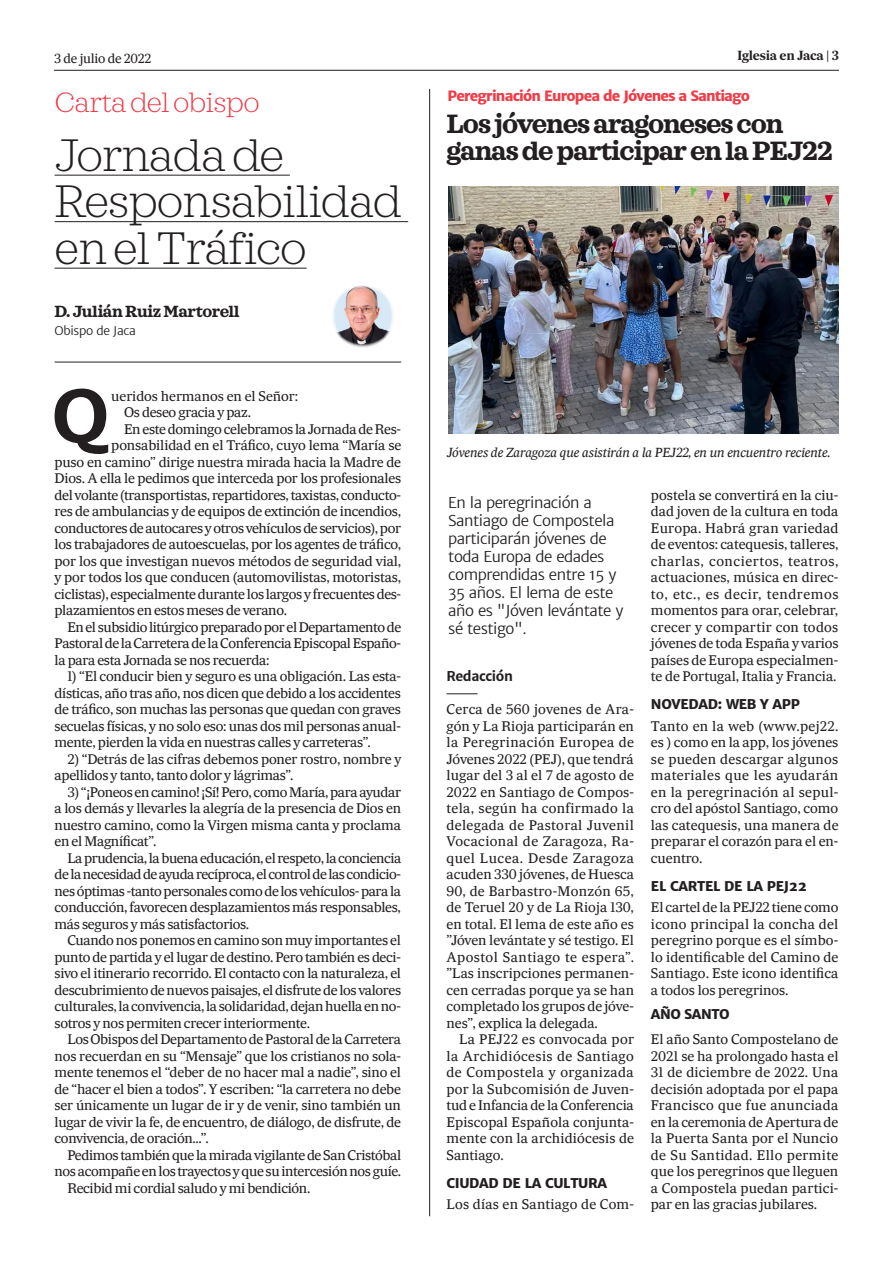
<style>
.page{position:relative;width:893px;height:1263px;background:#fff}
.page>*{position:absolute;margin:0;border:0;box-sizing:border-box;transform-origin:0 0}
.parrafo_con_letra_ca{font:700 71.85px "Merriweather Sans";color:#231f20;scale:1.05 1}
.t1{font:200 46.5px/46.5px "Sagona";letter-spacing:-.025em;color:#231f20}
.t2{font:200 28.5px "Sagona";letter-spacing:-.025em;color:#ee3d49}
.t3{font:700 27px/27px "Sagona";letter-spacing:-.04em;color:#231f20}
.t4{font:700 16.5px "Sagona";letter-spacing:-.025em;color:#231f20}
.Entradilla{font:300 15px/18px "Merriweather Sans";letter-spacing:-.03em;color:#231f20}
.t5{font:800 14.25px "Merriweather Sans";letter-spacing:-.06em;color:#ee3d49}
.Párrafo{font:13.5px/16.5px "Sueca Tx";letter-spacing:-.025em;color:#231f20;text-align:justify}
.parrafo_comun{font:13.5px/16.5px "Sueca Tx";letter-spacing:-.005em;color:#231f20;text-align:justify}
.ladillos{font:800 13.5px "Merriweather Sans";letter-spacing:-.025em;color:#231f20}
.parrafo_con_letra_ca-2{font:13.5px "Sueca Tx";letter-spacing:-.005em;color:#231f20}
.parrafo_comun-2{font:13.5px "Sueca Tx";letter-spacing:.015em;color:#231f20}
.t6{font:700 13.5px "Merriweather Sans";letter-spacing:-.03em;color:#231f20}
.parrafo_comun-3{font:800 13.5px "Merriweather Sans";letter-spacing:-.03em;color:#231f20}
.pie_de_foto{font:italic 12.75px "Sueca Tx";letter-spacing:-.02em;color:#231f20}
.t7{font:700 12.75px "Sueca Tx";letter-spacing:-.02em;color:#231f20}
.t8{font:12.75px "Sueca Tx";letter-spacing:-.02em;color:#231f20}
.t9{font:300 12px "Merriweather Sans";letter-spacing:-.025em;color:#231f20}
</style>
<div class="page">
<hr style="left:54px;top:70px;width:785px;height:1px;background:#231f20">
<hr style="left:429px;top:89px;width:1px;height:1127px;background:#231f20">
<hr style="left:446px;top:693px;width:31px;height:1px;background:#231f20">
<img style="left:448px;top:186px;width:390px;height:248px">
<hr style="left:55px;top:175px;width:235px;height:1px;background:#231f20">
<hr style="left:55px;top:221px;width:353px;height:1px;background:#231f20">
<hr style="left:55px;top:268px;width:252px;height:1px;background:#231f20">
<img style="left:331px;top:284px;width:64px;height:64px;border-radius:32px">
<hr style="left:55px;top:362px;width:346px;height:1px;background:#231f20">
<p class="t8" style="left:54px;top:50px;width:99px">3 de julio de 2022</p>
<p class="t7" style="left:737px;top:47px;width:103px">Iglesia en Jaca | 3</p>
<p class="t2" style="left:55px;top:85px;width:207px">Carta del obispo</p>
<p class="t1" style="left:55px;top:132px;width:349px">Jornada de<br>Responsabilidad en el Tráfico</p>
<p class="t4" style="left:55px;top:301px;width:187px">D. Julián Ruiz Martorell</p>
<p class="t9" style="left:55px;top:323px;width:83px">Obispo de Jaca</p>
<p class="parrafo_con_letra_ca" style="left:51px;top:370px;width:58px">Q</p>
<p class="parrafo_con_letra_ca-2" style="left:111px;top:387px;width:188px">ueridos hermanos en el Señor:</p>
<p class="Párrafo" style="left:124px;top:404px;width:129px">Os deseo gracia y paz.</p>
<p class="Párrafo" style="left:124px;top:420px;width:279px">En este domingo celebramos la Jornada de Res-</p>
<p class="Párrafo" style="left:111px;top:437px;width:291px">ponsabilidad en el Tráfico, cuyo lema “María se</p>
<p class="Párrafo" style="left:55px;top:453px;width:348px">puso en camino” dirige nuestra mirada hacia la Madre de</p>
<p class="Párrafo" style="left:55px;top:470px;width:348px">Dios. A ella le pedimos que interceda por los profesionales</p>
<p class="Párrafo" style="left:55px;top:486px;width:348px">del volante (transportistas, repartidores, taxistas, conducto-</p>
<p class="Párrafo" style="left:55px;top:503px;width:348px">res de ambulancias y de equipos de extinción de incendios,</p>
<p class="Párrafo" style="left:55px;top:519px;width:348px">conductores de autocares y otros vehículos de servicios), por</p>
<p class="Párrafo" style="left:55px;top:536px;width:348px">los trabajadores de autoescuelas, por los agentes de tráfico,</p>
<p class="Párrafo" style="left:55px;top:552px;width:348px">por los que investigan nuevos métodos de seguridad vial,</p>
<p class="Párrafo" style="left:55px;top:569px;width:348px">y por todos los que conducen (automovilistas, motoristas,</p>
<p class="Párrafo" style="left:55px;top:585px;width:348px">ciclistas), especialmente durante los largos y frecuentes des-</p>
<p class="Párrafo" style="left:55px;top:602px;width:234px">plazamientos en estos meses de verano.</p>
<p class="Párrafo" style="left:55px;top:618px;width:348px;text-indent:13px">En el subsidio litúrgico preparado por el Departamento de Pastoral de la Carretera de la Conferencia Episcopal Españo&shy;la para esta Jornada se nos recuerda:</p>
<p class="Párrafo" style="left:55px;top:668px;width:348px;text-indent:13px">1) “El conducir bien y seguro es una obligación. Las esta&shy;dísticas, año tras año, nos dicen que debido a los accidentes de tráfico, son muchas las personas que quedan con graves secuelas físicas, y no solo eso: unas dos mil personas anual&shy;mente, pierden la vida en nuestras calles y carreteras”.</p>
<p class="Párrafo" style="left:55px;top:750px;width:348px;text-indent:13px">2) “Detrás de las cifras debemos poner rostro, nombre y apellidos y tanto, tanto dolor y lágrimas”.</p>
<p class="Párrafo" style="left:55px;top:783px;width:348px;text-indent:13px">3) “¡Poneos en camino! ¡Sí! Pero, como María, para ayudar a los demás y llevarles la alegría de la presencia de Dios en nuestro camino, como la Virgen misma canta y proclama en el Magníficat”.</p>
<p class="Párrafo" style="left:55px;top:849px;width:348px;text-indent:13px">La prudencia, la buena educación, el respeto, la conciencia de la necesidad de ayuda recíproca, el control de las condicio&shy;nes óptimas -tanto personales como de los vehículos- para la conducción, favorecen desplazamientos más responsables, más seguros y más satisfactorios.</p>
<p class="Párrafo" style="left:55px;top:932px;width:348px;text-indent:13px">Cuando nos ponemos en camino son muy importantes el punto de partida y el lugar de destino. Pero también es deci&shy;sivo el itinerario recorrido. El contacto con la naturaleza, el descubrimiento de nuevos paisajes, el disfrute de los valores culturales, la convivencia, la solidaridad, dejan huella en no&shy;sotros y nos permiten crecer interiormente.</p>
<p class="Párrafo" style="left:55px;top:1031px;width:348px;text-indent:13px">Los Obispos del Departamento de Pastoral de la Carretera nos recuerdan en su “Mensaje” que los cristianos no sola&shy;mente tenemos el “deber de no hacer mal a nadie”, sino el de “hacer el bien a todos”. Y escriben: “la carretera no debe ser únicamente un lugar de ir y de venir, sino también un lugar de vivir la fe, de encuentro, de diálogo, de disfrute, de convivencia, de oración...”.</p>
<p class="Párrafo" style="left:55px;top:1146px;width:348px;text-align:right">Pedimos también que la mirada vigilante de San Cristóbal nos acompañe en los trayectos y que su intercesión nos guíe.</p>
<p class="Párrafo" style="left:67px;top:1179px;width:245px">Recibid mi cordial saludo y mi bendición.</p>
<p class="t5" style="left:448px;top:87px;width:304px">Peregrinación Europea de Jóvenes a Santiago</p>
<p class="t3" style="left:446px;top:111px;width:389px">Los jóvenes aragoneses con ganas de participar en la PEJ22</p>
<p class="pie_de_foto" style="left:446px;top:444px;width:386px">Jóvenes de Zaragoza que asistirán a la PEJ22, en un encuentro reciente.</p>
<p class="Entradilla" style="left:448px;top:493px;width:177px">En la peregrinación a<br>Santiago de Compostela participarán jóvenes de toda Europa de edades comprendidas entre 15 y<br>35 años. El lema de este año es "Jóven levántate y sé testigo".</p>
<p class="t6" style="left:446px;top:667px;width:68px">Redacción</p>
<p class="parrafo_comun" style="left:446px;top:701px;width:189px">Cerca de 560 jovenes de Ara&shy;gón y La Rioja participarán en la Peregrinación Europea de Jóvenes 2022 (PEJ), que tendrá lugar del 3 al el 7 de agosto de 2022 en Santiago de Compos&shy;tela, según ha confirmado la delegada de Pastoral Juvenil Vocacional de Zaragoza, Ra&shy;quel Lucea. Desde Zaragoza acuden 330 jóvenes, de Huesca 90, de Barbastro-Monzón 65, de Teruel 20 y de La Rioja 130, en total. El lema de este año es "Jóven levántate y sé testigo. El Apostol Santiago te espera". "Las inscripciones permanen&shy;cen cerradas porque ya se han completado los grupos de jóve&shy;nes", explica la delegada.</p>
<p class="parrafo_comun" style="left:446px;top:1031px;width:189px;text-indent:13px">La PEJ22 es convocada por la Archidiócesis de Santiago de Compostela y organizada por la Subcomisión de Juven&shy;tud e Infancia de la Conferencia Episcopal Española conjunta&shy;mente con la archidiócesis de Santiago.</p>
<p class="ladillos" style="left:446px;top:1174px;width:162px">CIUDAD DE LA CULTURA</p>
<p class="parrafo_comun-2" style="left:446px;top:1196px;width:189px">Los días en Santiago de Com-</p>
<p class="parrafo_comun" style="left:651px;top:486px;width:189px">postela se convertirá en la ciu&shy;dad joven de la cultura en toda Europa. Habrá gran variedad de eventos: catequesis, talleres, charlas, conciertos, teatros, actuaciones, música en direc&shy;to, etc., es decir, tendremos momentos para orar, celebrar, crecer y compartir con todos jóvenes de toda España y varios países de Europa especialmen&shy;te de Portugal, Italia y Francia.</p>
<p class="ladillos" style="left:651px;top:696px;width:150px">NOVEDAD: WEB Y APP</p>
<p class="parrafo_comun" style="left:651px;top:717px;width:189px">Tanto en la web (www.pej22. es ) como en la app, los jóvenes se pueden descargar algunos materiales que les ayudarán en la peregrinación al sepul&shy;cro del apóstol Santiago, como las catequesis, una manera de preparar el corazón para el en&shy;cuentro.</p>
<p class="ladillos" style="left:651px;top:877px;width:158px">EL CARTEL DE LA PEJ22</p>
<p class="parrafo_comun" style="left:651px;top:899px;width:189px">El cartel de la PEJ22 tiene como icono principal la concha del peregrino porque es el símbo&shy;lo identificable del Camino de Santiago. Este icono identifica a todos los peregrinos.</p>
<p class="parrafo_comun-3" style="left:651px;top:1005px;width:80px">AÑO SANTO</p>
<p class="parrafo_comun" style="left:651px;top:1031px;width:189px">El año Santo Compostelano de 2021 se ha prolongado hasta el 31 de diciembre de 2022. Una decisión adoptada por el papa Francisco que fue anunciada en la ceremonia de Apertura de la Puerta Santa por el Nuncio de Su Santidad. Ello permite que los peregrinos que lleguen a Compostela puedan partici&shy;par en las gracias jubilares.</p>
</div>
